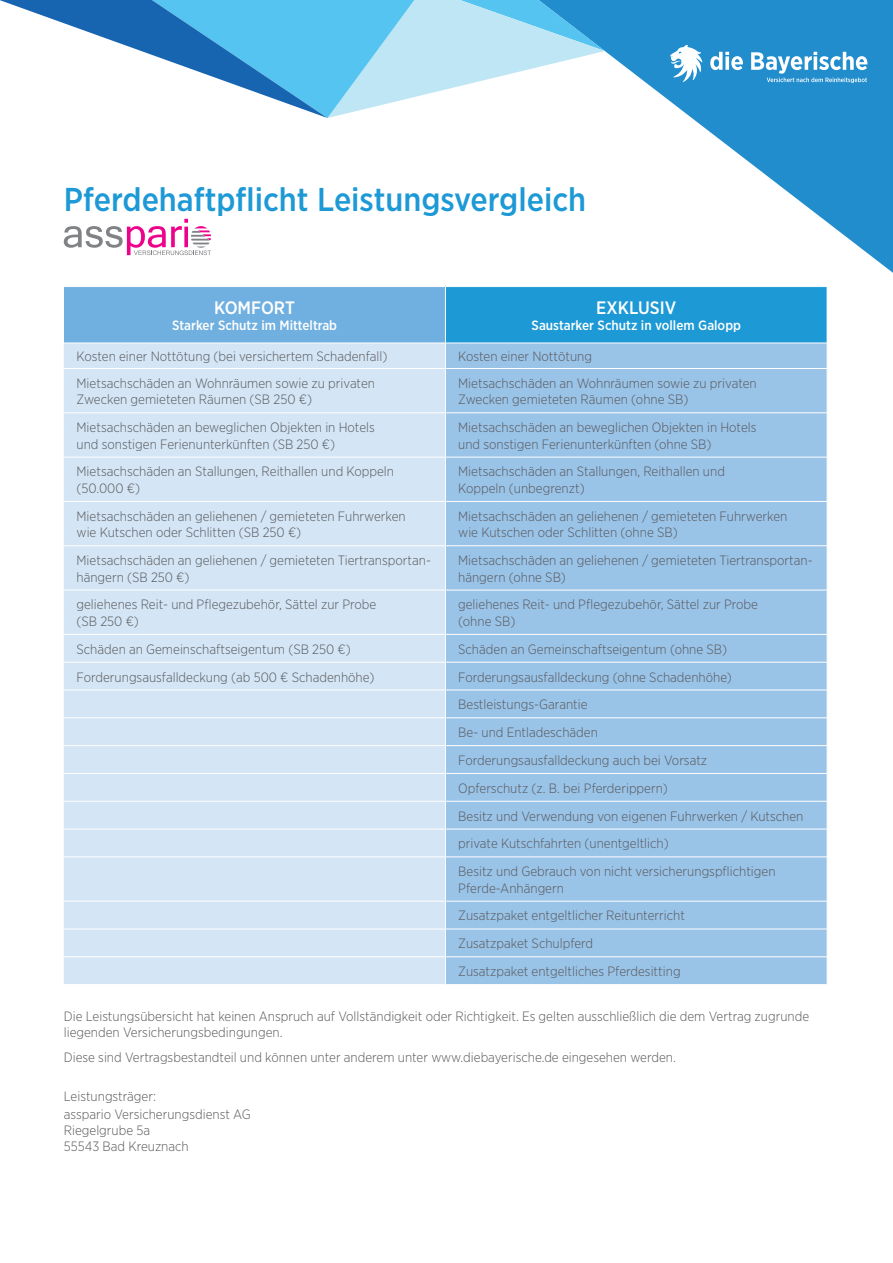
<style>
.page{position:relative;width:893px;height:1263px;background:#fff}
.page>*{position:absolute;margin:0;border:0;box-sizing:border-box;transform-origin:0 0}
.t1{font:500 33px "Gotham Narrow";color:#1d99d6}
.Subline{font:500 18px "Gotham Narrow";color:#fff}
.copy{font:300 13.5px/16.5px "Gotham Narrow";color:#57585a}
.Copytext{font:300 13.5px "Gotham Narrow";color:#57585a}
.Subline-2{font:500 13.5px "Gotham Narrow";color:#fff}
</style>
<div class="page">
<svg style="left:605px;top:0;width:288px;height:273px;fill:#228dcd"></svg>
<svg style="left:0;top:0;width:605px;height:118px"></svg>
<svg style="left:710px;top:52px;width:33px;height:18px"></svg>
<svg style="left:751px;top:52px;width:116px;height:31px"></svg>
<svg style="left:670px;top:45px;width:33px;height:37px"></svg>
<div style="left:64px;top:287px;width:381px;height:56px;background:#70b0e0"></div>
<div style="left:445px;top:287px;width:382px;height:56px;background:#1d99d6"></div>
<div style="left:64px;top:344px;width:381px;height:640px;background:#d4e5f5"></div>
<div style="left:446px;top:344px;width:381px;height:640px;background:#9ac3e8"></div>
<hr style="left:445px;top:287px;width:1px;height:56px;background:#fff">
<hr style="left:64px;top:368px;width:381px;height:1px;background:#fff">
<hr style="left:445px;top:368px;width:382px;height:1px;background:#fff">
<hr style="left:64px;top:412px;width:381px;height:1px;background:#fff">
<hr style="left:445px;top:412px;width:382px;height:1px;background:#fff">
<hr style="left:64px;top:457px;width:381px;height:1px;background:#fff">
<hr style="left:445px;top:457px;width:382px;height:1px;background:#fff">
<hr style="left:64px;top:501px;width:381px;height:1px;background:#fff">
<hr style="left:445px;top:501px;width:382px;height:1px;background:#fff">
<hr style="left:64px;top:545px;width:381px;height:1px;background:#fff">
<hr style="left:445px;top:545px;width:382px;height:1px;background:#fff">
<hr style="left:64px;top:590px;width:381px;height:1px;background:#fff">
<hr style="left:445px;top:590px;width:382px;height:1px;background:#fff">
<hr style="left:64px;top:634px;width:381px;height:1px;background:#fff">
<hr style="left:445px;top:634px;width:382px;height:1px;background:#fff">
<hr style="left:64px;top:662px;width:381px;height:1px;background:#fff">
<hr style="left:445px;top:662px;width:382px;height:1px;background:#fff">
<hr style="left:64px;top:690px;width:381px;height:1px;background:#fff">
<hr style="left:445px;top:690px;width:382px;height:1px;background:#fff">
<hr style="left:64px;top:717px;width:381px;height:1px;background:#fff">
<hr style="left:445px;top:717px;width:382px;height:1px;background:#fff">
<hr style="left:64px;top:745px;width:381px;height:1px;background:#fff">
<hr style="left:445px;top:745px;width:382px;height:1px;background:#fff">
<hr style="left:64px;top:773px;width:381px;height:1px;background:#fff">
<hr style="left:445px;top:773px;width:382px;height:1px;background:#fff">
<hr style="left:64px;top:801px;width:381px;height:1px;background:#fff">
<hr style="left:445px;top:801px;width:382px;height:1px;background:#fff">
<hr style="left:64px;top:829px;width:381px;height:1px;background:#fff">
<hr style="left:445px;top:829px;width:382px;height:1px;background:#fff">
<hr style="left:64px;top:856px;width:381px;height:1px;background:#fff">
<hr style="left:445px;top:856px;width:382px;height:1px;background:#fff">
<hr style="left:64px;top:901px;width:381px;height:1px;background:#fff">
<hr style="left:445px;top:901px;width:382px;height:1px;background:#fff">
<hr style="left:64px;top:929px;width:381px;height:1px;background:#fff">
<hr style="left:445px;top:929px;width:382px;height:1px;background:#fff">
<hr style="left:64px;top:956px;width:381px;height:1px;background:#fff">
<hr style="left:445px;top:956px;width:382px;height:1px;background:#fff">
<svg style="left:64px;top:219px;width:147px;height:36px"></svg>
<p class="t1" style="left:64px;top:179px;width:524px">Pferdehaftpflicht Leistungsvergleich</p>
<p class="Subline" style="left:214px;top:296px;width:82px">KOMFORT</p>
<p class="Subline-2" style="left:172px;top:317px;width:167px">Starker Schutz im Mitteltrab</p>
<p class="Subline" style="left:596px;top:296px;width:82px">EXKLUSIV</p>
<p class="Subline-2" style="left:532px;top:317px;width:211px">Saustarker Schutz in vollem Galopp</p>
<p class="copy" style="left:77px;top:348px;width:312px">Kosten einer Nottötung (bei versichertem Schadenfall)</p>
<p class="copy" style="left:458px;top:348px;width:135px">Kosten einer Nottötung</p>
<p class="copy" style="left:77px;top:374px;width:300px">Mietsachschäden an Wohnräumen sowie zu privaten<br>Zwecken gemieteten Räumen (SB 250 €)</p>
<p class="copy" style="left:458px;top:374px;width:300px">Mietsachschäden an Wohnräumen sowie zu privaten<br>Zwecken gemieteten Räumen (ohne SB)</p>
<p class="copy" style="left:77px;top:419px;width:300px">Mietsachschäden an beweglichen Objekten in Hotels und sonstigen Ferienunterkünften (SB 250 €)</p>
<p class="copy" style="left:458px;top:419px;width:300px">Mietsachschäden an beweglichen Objekten in Hotels und sonstigen Ferienunterkünften (ohne SB)</p>
<p class="copy" style="left:77px;top:463px;width:319px">Mietsachschäden an Stallungen, Reithallen und Koppeln (50.000 €)</p>
<p class="copy" style="left:458px;top:463px;width:268px">Mietsachschäden an Stallungen, Reithallen und<br>Koppeln (unbegrenzt)</p>
<p class="copy" style="left:77px;top:507px;width:331px">Mietsachschäden an geliehenen / gemieteten Fuhrwerken wie Kutschen oder Schlitten (SB 250 €)</p>
<p class="copy" style="left:458px;top:507px;width:331px">Mietsachschäden an geliehenen / gemieteten Fuhrwerken wie Kutschen oder Schlitten (ohne SB)</p>
<p class="copy" style="left:77px;top:552px;width:356px">Mietsachschäden an geliehenen / gemieteten Tiertransportan&shy;hängern (SB 250 €)</p>
<p class="copy" style="left:458px;top:552px;width:356px">Mietsachschäden an geliehenen / gemieteten Tiertransportan&shy;hängern (ohne SB)</p>
<p class="copy" style="left:77px;top:596px;width:301px">geliehenes Reit- und Pflegezubehör, Sättel zur Probe (SB 250 €)</p>
<p class="copy" style="left:458px;top:596px;width:301px">geliehenes Reit- und Pflegezubehör, Sättel zur Probe (ohne SB)</p>
<p class="copy" style="left:77px;top:640px;width:276px">Schäden an Gemeinschaftseigentum (SB 250 €)</p>
<p class="copy" style="left:458px;top:640px;width:270px">Schäden an Gemeinschaftseigentum (ohne SB)</p>
<p class="copy" style="left:77px;top:668px;width:299px">Forderungsausfalldeckung (ab 500 € Schadenhöhe)</p>
<p class="copy" style="left:458px;top:668px;width:275px">Forderungsausfalldeckung (ohne Schadenhöhe)</p>
<p class="copy" style="left:458px;top:696px;width:131px">Bestleistungs-Garantie</p>
<p class="copy" style="left:458px;top:724px;width:141px">Be- und Entladeschäden</p>
<p class="copy" style="left:458px;top:752px;width:251px">Forderungsausfalldeckung auch bei Vorsatz</p>
<p class="copy" style="left:458px;top:779px;width:211px">Opferschutz (z. B. bei Pferderippern)</p>
<p class="copy" style="left:458px;top:807px;width:347px">Besitz und Verwendung von eigenen Fuhrwerken / Kutschen</p>
<p class="copy" style="left:458px;top:835px;width:212px">private Kutschfahrten (unentgeltlich)</p>
<p class="copy" style="left:458px;top:863px;width:319px">Besitz und Gebrauch von nicht versicherungspflichtigen<br>Pferde-Anhängern</p>
<p class="copy" style="left:458px;top:907px;width:228px">Zusatzpaket entgeltlicher Reitunterricht</p>
<p class="copy" style="left:458px;top:935px;width:137px">Zusatzpaket Schulpferd</p>
<p class="copy" style="left:458px;top:963px;width:224px">Zusatzpaket entgeltliches Pferdesitting</p>
<p class="copy" style="left:64px;top:1007px;width:747px">Die Leistungsübersicht hat keinen Anspruch auf Vollständigkeit oder Richtigkeit. Es gelten ausschließlich die dem Vertrag zugrunde liegenden Versicherungsbedingungen.</p>
<p class="copy" style="left:64px;top:1048px;width:613px">Diese sind Vertragsbestandteil und können unter anderem unter www.diebayerische.de eingesehen werden.</p>
<p class="Copytext" style="left:64px;top:1087px;width:94px">Leistungsträger:</p>
<p class="Copytext" style="left:64px;top:1106px;width:189px">asspario Versicherungsdienst AG</p>
<p class="Copytext" style="left:64px;top:1122px;width:88px">Riegelgrube 5a</p>
<p class="Copytext" style="left:64px;top:1138px;width:127px">55543 Bad Kreuznach</p>
</div>
